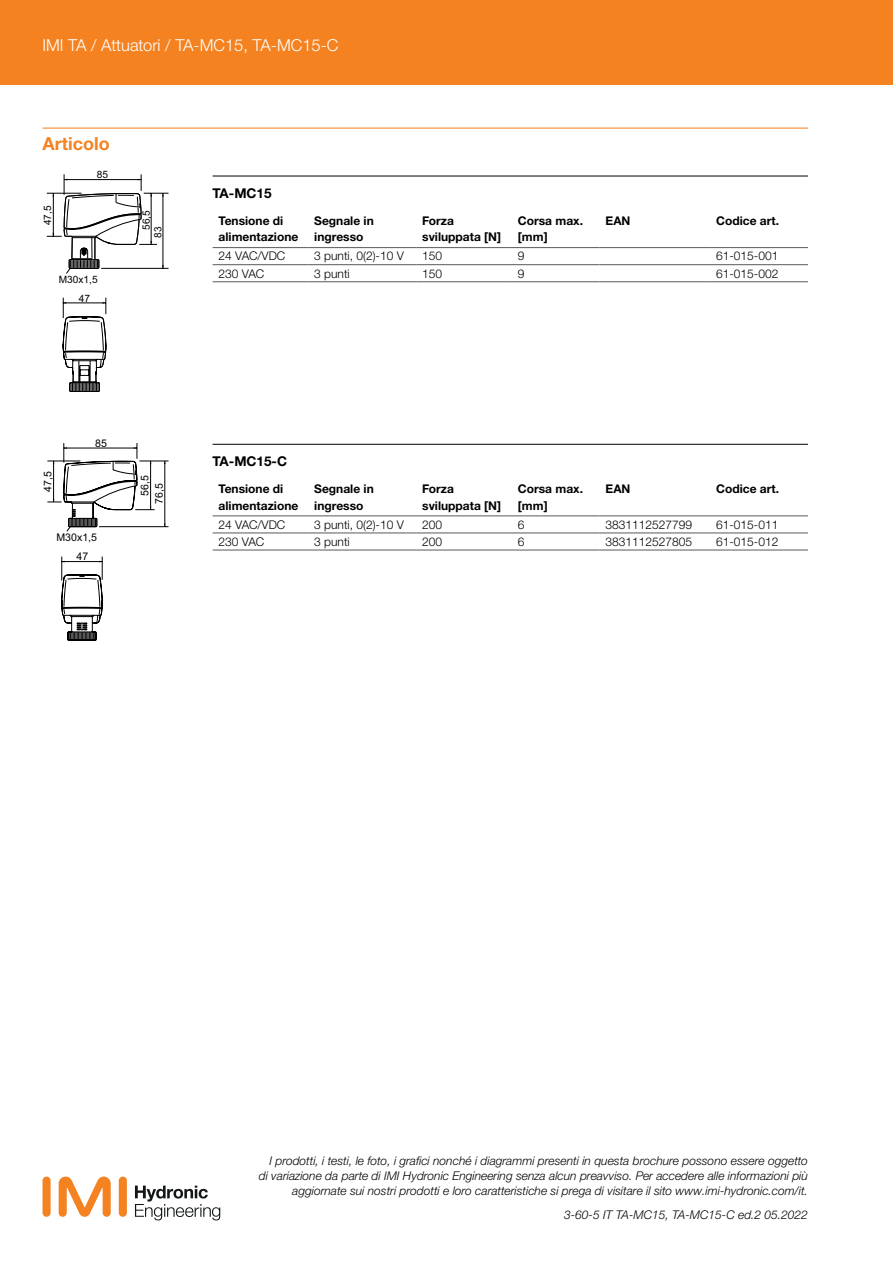
<style>
.page{position:relative;width:893px;height:1263px;background:#fff}
.page>*{position:absolute;margin:0;border:0;box-sizing:border-box;transform-origin:0 0}
.t1{font:700 18px "Helvetica Neue LTW1 G";color:#f58220}
.t2{font:300 16.5px "Helvetica Neue LTW1 G";color:#fff}
.t3{font:700 13.5px "Helvetica Neue LTW1 G";color:#000}
.t4{font:italic 300 12px/15px "Helvetica Neue LTW1 G";color:#000;text-align:right}
.t5{font:700 12px/16.5px "Helvetica Neue LTW1 G";color:#000}
.t6{font:300 12px "Helvetica Neue LTW1 G";color:#000}
.t7{font:10.65px "Arial";color:#000}
.t8{font:10.5px "Arial";color:#000}
.t9{font:10.2px "Arial";color:#000}
.t10{font:10.05px "Arial";color:#000}
</style>
<div class="page">
<div style="left:119px;top:1176px;width:8px;height:41px;background:#f58220;border-radius:4px"></div>
<div style="left:43px;top:1176px;width:8px;height:41px;background:#f58220;border-radius:4px"></div>
<svg style="left:59px;top:1176px;width:52px;height:41px"></svg>
<svg style="left:135px;top:1185px;width:85px;height:35px"></svg>
<div style="left:0;top:0;width:893px;height:85px;background:#f58220"></div>
<hr style="left:43px;top:128px;width:765px;height:1px;background:#f58220">
<hr style="left:213px;top:176px;width:595px;height:1px;background:#000">
<hr style="left:213px;top:444px;width:595px;height:1px;background:#000">
<hr style="left:213px;top:247px;width:95px;height:1px;background:#58595b">
<hr style="left:308px;top:247px;width:108px;height:1px;background:#58595b">
<hr style="left:416px;top:247px;width:96px;height:1px;background:#58595b">
<hr style="left:512px;top:247px;width:88px;height:1px;background:#58595b">
<hr style="left:600px;top:247px;width:110px;height:1px;background:#58595b">
<hr style="left:710px;top:247px;width:98px;height:1px;background:#58595b">
<hr style="left:213px;top:264px;width:95px;height:1px;background:#58595b">
<hr style="left:213px;top:281px;width:95px;height:1px;background:#58595b">
<hr style="left:308px;top:264px;width:108px;height:1px;background:#58595b">
<hr style="left:308px;top:281px;width:108px;height:1px;background:#58595b">
<hr style="left:416px;top:264px;width:96px;height:1px;background:#58595b">
<hr style="left:416px;top:281px;width:96px;height:1px;background:#58595b">
<hr style="left:512px;top:264px;width:88px;height:1px;background:#58595b">
<hr style="left:512px;top:281px;width:88px;height:1px;background:#58595b">
<hr style="left:600px;top:264px;width:110px;height:1px;background:#58595b">
<hr style="left:600px;top:281px;width:110px;height:1px;background:#58595b">
<hr style="left:710px;top:264px;width:98px;height:1px;background:#58595b">
<hr style="left:710px;top:281px;width:98px;height:1px;background:#58595b">
<hr style="left:213px;top:515px;width:95px;height:1px;background:#58595b">
<hr style="left:308px;top:515px;width:108px;height:1px;background:#58595b">
<hr style="left:416px;top:515px;width:96px;height:1px;background:#58595b">
<hr style="left:512px;top:515px;width:88px;height:1px;background:#58595b">
<hr style="left:600px;top:515px;width:110px;height:1px;background:#58595b">
<hr style="left:710px;top:515px;width:98px;height:1px;background:#58595b">
<hr style="left:213px;top:533px;width:95px;height:1px;background:#58595b">
<hr style="left:213px;top:550px;width:95px;height:1px;background:#58595b">
<hr style="left:308px;top:533px;width:108px;height:1px;background:#58595b">
<hr style="left:308px;top:550px;width:108px;height:1px;background:#58595b">
<hr style="left:416px;top:533px;width:96px;height:1px;background:#58595b">
<hr style="left:416px;top:550px;width:96px;height:1px;background:#58595b">
<hr style="left:512px;top:533px;width:88px;height:1px;background:#58595b">
<hr style="left:512px;top:550px;width:88px;height:1px;background:#58595b">
<hr style="left:600px;top:533px;width:110px;height:1px;background:#58595b">
<hr style="left:600px;top:550px;width:110px;height:1px;background:#58595b">
<hr style="left:710px;top:533px;width:98px;height:1px;background:#58595b">
<hr style="left:710px;top:550px;width:98px;height:1px;background:#58595b">
<svg style="left:47px;top:174px;width:122px;height:218px"></svg>
<hr style="left:139px;top:461px;width:30px;height:1px;background:#000">
<hr style="left:99px;top:526px;width:70px;height:1px;background:#000">
<hr style="left:165px;top:461px;width:1px;height:66px;background:#000">
<svg style="left:47px;top:443px;width:108px;height:197px"></svg>
<h2 class="t2" style="left:43px;top:35px;width:297px">IMI TA / Attuatori / TA-MC15, TA-MC15-C</h2>
<h1 class="t1" style="left:43px;top:132px;width:69px">Articolo</h1>
<p class="t9" style="left:41px;top:225px;width:21px;rotate:-90deg">47,5</p>
<p class="t10" style="left:97px;top:168px;width:13px">85</p>
<p class="t10" style="left:59px;top:273px;width:40px">M30x1,5</p>
<p class="t10" style="left:79px;top:291px;width:13px">47</p>
<p class="t9" style="left:140px;top:230px;width:21px;rotate:-90deg">56,5</p>
<p class="t9" style="left:151px;top:238px;width:13px;rotate:-90deg">83</p>
<p class="t3" style="left:213px;top:184px;width:61px">TA-MC15</p>
<p class="t5" style="left:219px;top:212px;width:81px">Tensione di alimentazione</p>
<p class="t5" style="left:314px;top:212px;width:61px">Segnale in ingresso</p>
<p class="t5" style="left:422px;top:212px;width:80px">Forza sviluppata [N]</p>
<p class="t5" style="left:518px;top:212px;width:67px">Corsa max. [mm]</p>
<p class="t5" style="left:606px;top:212px;width:26px">EAN</p>
<p class="t5" style="left:716px;top:212px;width:64px">Codice art.</p>
<p class="t6" style="left:219px;top:249px;width:68px">24 VAC/VDC</p>
<p class="t6" style="left:314px;top:249px;width:91px">3 punti, 0(2)-10 V</p>
<p class="t6" style="left:422px;top:249px;width:22px">150</p>
<p class="t6" style="left:518px;top:249px;width:8px">9</p>
<p class="t6" style="left:716px;top:249px;width:64px">61-015-001</p>
<p class="t6" style="left:219px;top:266px;width:47px">230 VAC</p>
<p class="t6" style="left:314px;top:266px;width:37px">3 punti</p>
<p class="t6" style="left:422px;top:266px;width:22px">150</p>
<p class="t6" style="left:518px;top:266px;width:8px">9</p>
<p class="t6" style="left:716px;top:266px;width:64px">61-015-002</p>
<p class="t7" style="left:41px;top:492px;width:22px;rotate:-90deg">47,5</p>
<p class="t8" style="left:95px;top:436px;width:13px">85</p>
<p class="t8" style="left:56px;top:530px;width:42px">M30x1,5</p>
<p class="t8" style="left:77px;top:550px;width:13px">47</p>
<p class="t7" style="left:138px;top:496px;width:22px;rotate:-90deg">56,5</p>
<p class="t7" style="left:152px;top:504px;width:22px;rotate:-90deg">76,5</p>
<p class="t3" style="left:213px;top:453px;width:76px">TA-MC15-C</p>
<p class="t5" style="left:219px;top:480px;width:81px">Tensione di alimentazione</p>
<p class="t5" style="left:314px;top:480px;width:61px">Segnale in ingresso</p>
<p class="t5" style="left:422px;top:480px;width:80px">Forza sviluppata [N]</p>
<p class="t5" style="left:518px;top:480px;width:67px">Corsa max. [mm]</p>
<p class="t5" style="left:606px;top:480px;width:26px">EAN</p>
<p class="t5" style="left:716px;top:480px;width:64px">Codice art.</p>
<p class="t6" style="left:219px;top:517px;width:68px">24 VAC/VDC</p>
<p class="t6" style="left:314px;top:517px;width:91px">3 punti, 0(2)-10 V</p>
<p class="t6" style="left:422px;top:517px;width:22px">200</p>
<p class="t6" style="left:518px;top:517px;width:8px">6</p>
<p class="t6" style="left:606px;top:517px;width:88px">3831112527799</p>
<p class="t6" style="left:716px;top:517px;width:64px">61-015-011</p>
<p class="t6" style="left:219px;top:534px;width:47px">230 VAC</p>
<p class="t6" style="left:314px;top:534px;width:37px">3 punti</p>
<p class="t6" style="left:422px;top:534px;width:22px">200</p>
<p class="t6" style="left:518px;top:534px;width:8px">6</p>
<p class="t6" style="left:605px;top:534px;width:88px">3831112527805</p>
<p class="t6" style="left:716px;top:534px;width:64px">61-015-012</p>
<p class="t4" style="left:259px;top:1153px;width:551px">I prodotti, i testi, le foto, i grafici nonché i diagrammi presenti in questa brochure possono essere oggetto di variazione da parte di IMI Hydronic Engineering senza alcun preavviso. Per accedere alle informazioni più aggiornate sui nostri prodotti e loro caratteristiche si prega di visitare il sito www.imi-hydronic.com/it.</p>
<p class="t4" style="left:564px;top:1207px;width:245px">3-60-5 IT TA-MC15, TA-MC15-C ed.2 05.2022</p>
</div>
